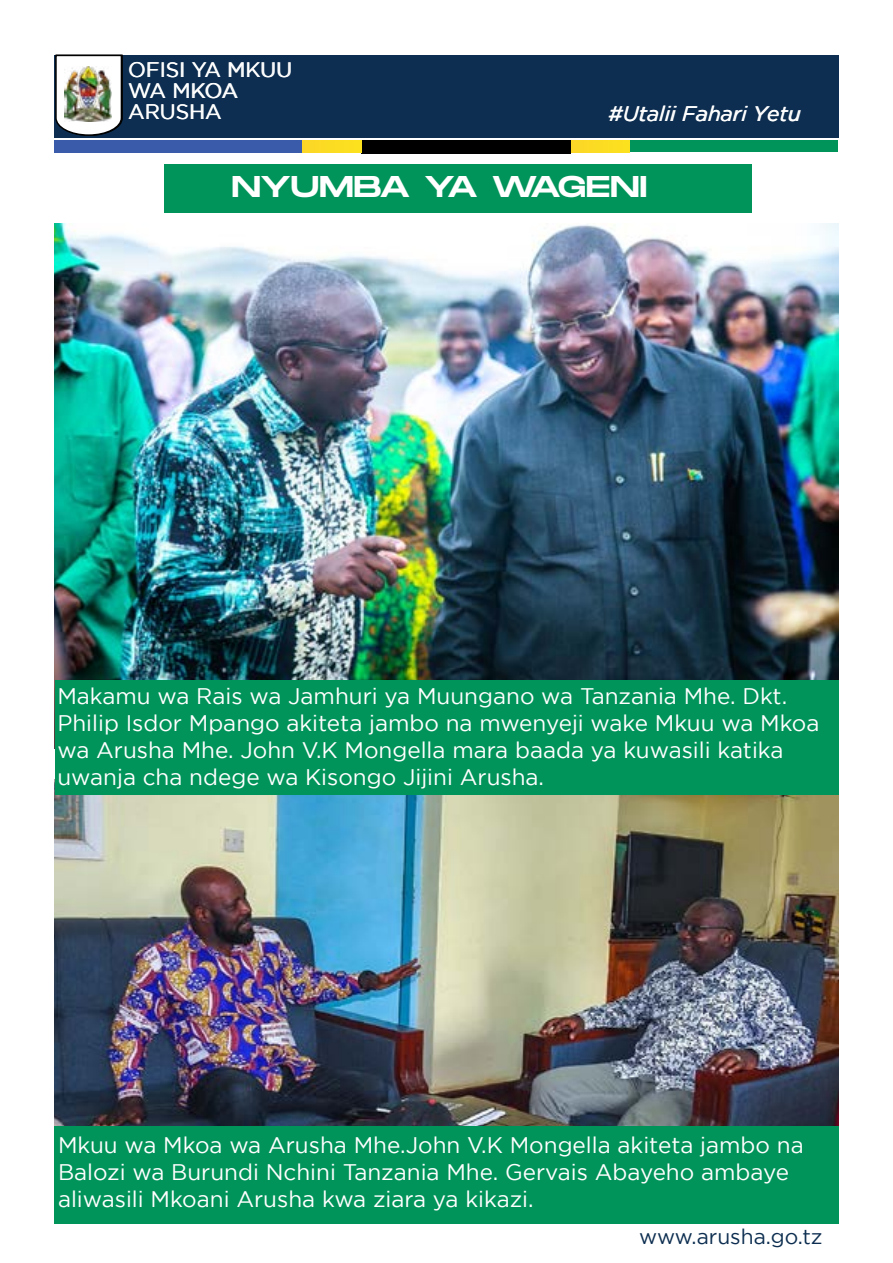
<style>
.page{position:relative;width:893px;height:1263px;background:#fff}
.page>*{position:absolute;margin:0;border:0;box-sizing:border-box;transform-origin:0 0}
.t1{font:30px "Monument Extended";letter-spacing:-.03em;color:#fff}
.t2{font:22.5px/27px "Gotham";color:#fff}
.t3{font:21px/21px "Gotham";color:#fff}
.t4{font:italic 21px "Gotham";color:#fff}
.t5{font:21px "Gotham";color:#0d2e50}
</style>
<div class="page">
<img style="left:54px;top:223px;width:784px;height:525px">
<img style="left:54px;top:779px;width:785px;height:347px">
<div style="left:54px;top:55px;width:783px;height:82px;background:#0d2e50"></div>
<svg style="left:55px;top:54px;width:68px;height:82px;background:#bdc0c3"></svg>
<img style="left:64px;top:67px;width:48px;height:54px">
<div style="left:54px;top:141px;width:249px;height:12px;background:#3a5ba9"></div>
<div style="left:361px;top:140px;width:210px;height:13px;background:#000"></div>
<div style="left:629px;top:141px;width:209px;height:11px;background:#00945a"></div>
<div style="left:303px;top:141px;width:59px;height:11px;background:#fcdc23"></div>
<div style="left:571px;top:141px;width:59px;height:11px;background:#fcdc23"></div>
<div style="left:164px;top:164px;width:587px;height:49px;background:#00945a"></div>
<div style="left:55px;top:680px;width:783px;height:115px;background:#00945a"></div>
<div style="left:54px;top:1126px;width:785px;height:98px;background:#00945a"></div>
<p class="t3" style="left:128px;top:59px;width:166px">OFISI YA MKUU</p>
<p class="t3" style="left:129px;top:80px;width:112px">WA MKOA<br>ARUSHA</p>
<p class="t4" style="left:609px;top:102px;width:194px">#Utalii Fahari Yetu</p>
<h1 class="t1" style="left:231px;top:165px;width:418px">NYUMBA YA WAGENI</h1>
<p class="t2" style="left:57px;top:682px;width:764px">Makamu wa Rais wa Jamhuri ya Muungano wa Tanzania Mhe. Dkt.<br>Philip Isdor Mpango akiteta jambo na mwenyeji wake Mkuu wa Mkoa wa Arusha Mhe. John V.K Mongella mara baada ya kuwasili katika uwanja cha ndege wa Kisongo Jijini Arusha.</p>
<p class="t2" style="left:58px;top:1131px;width:747px">Mkuu wa Mkoa wa Arusha Mhe.John V.K Mongella akiteta jambo na<br>Balozi wa Burundi Nchini Tanzania Mhe. Gervais Abayeho ambaye aliwasili Mkoani Arusha kwa ziara ya kikazi.</p>
<p class="t5" style="left:639px;top:1225px;width:185px">www.arusha.go.tz</p>
</div>
